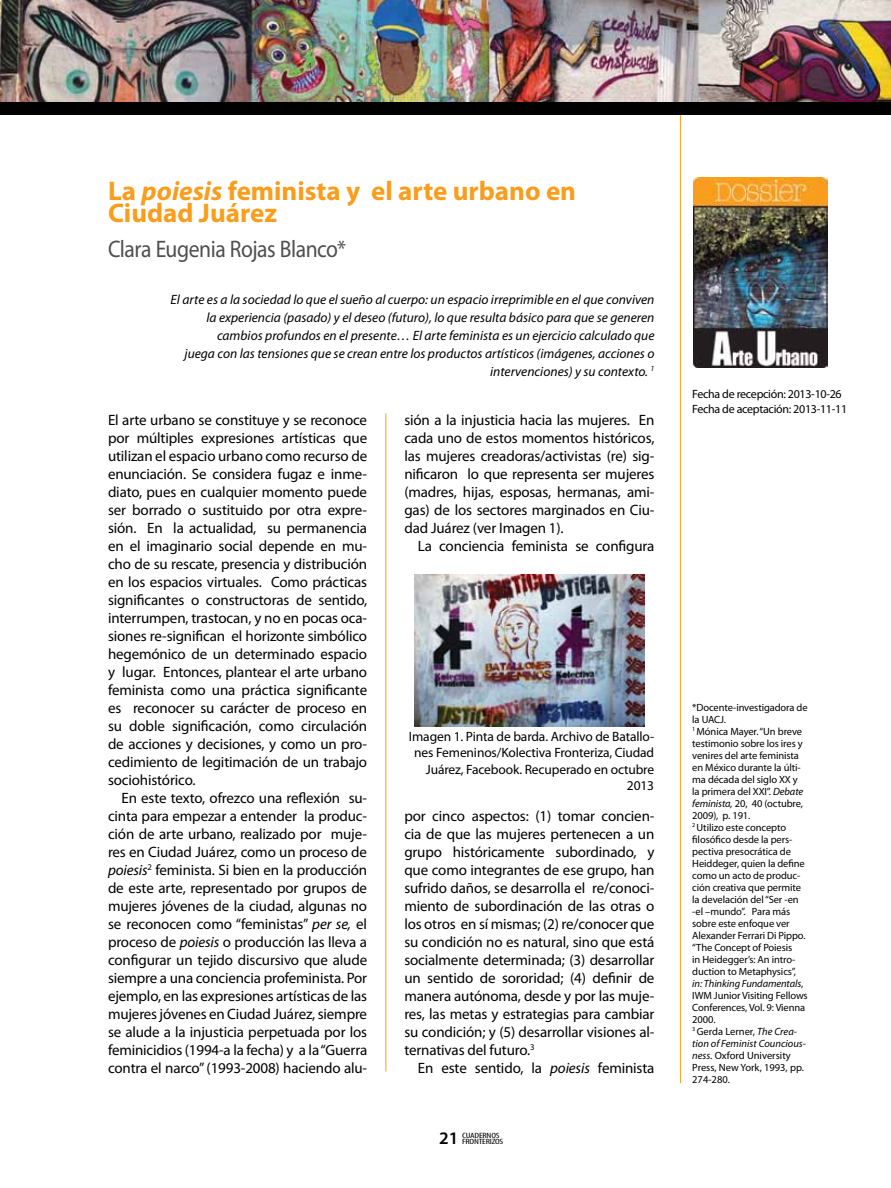
<style>
.page{position:relative;width:891px;height:1188px;background:#fff}
.page>*{position:absolute;margin:0;border:0;box-sizing:border-box;transform-origin:0 0}
.t1{font:700 27px/22.5px "Myriad Pro";color:#f99d1c}
.t2{font:24px "Myriad Pro";letter-spacing:-.02em;color:#4f4f51;scale:.9 1}
.t3{font:600 17.7px "Myriad Pro";color:#000}
.t4{font:15px/18px "Myriad Pro";letter-spacing:-.01em;color:#000;text-align:justify}
.t5{font:italic 13.5px/18px "Myriad Pro";color:#000;text-align:right}
.t6{font:13.5px/16.5px "Myriad Pro";letter-spacing:-.01em;color:#000;text-align:right}
.t7{font:12px/15px "Myriad Pro";letter-spacing:-.025em;color:#000}
.t8{font:10.5px/12px "Myriad Pro";letter-spacing:-.01em;color:#000}
.t9{font:condensed 7.65px "Myriad Pro";letter-spacing:-.02em;color:#000;scale:1.37 1}
.s1{font-style:italic}
</style>
<div class="page">
<img style="left:415px;top:574px;width:229px;height:152px">
<hr style="left:386px;top:414px;width:1px;height:658px;background:#f99d1c">
<img style="left:693px;top:177px;width:135px;height:190px">
<hr style="left:680px;top:108px;width:1px;height:975px;background:#f99d1c">
<img style="left:0;top:0;width:891px;height:110px">
<div style="left:1px;top:102px;width:890px;height:13px;background:#000"></div>
<h1 class="t1" style="left:108px;top:179px;width:470px">La <span class="s1">poiesis</span> feminista y el arte urbano en<br>Ciudad Juárez</h1>
<h2 class="t2" style="left:108px;top:234px;width:266px">Clara Eugenia Rojas Blanco*</h2>
<p class="t5" style="left:171px;top:290px;width:485px">El arte es a la sociedad lo que el sueño al cuerpo: un espacio irreprimible en el que conviven la experiencia (pasado) y el deseo (futuro), lo que resulta básico para que se generen cambios profundos en el presente… El arte feminista es un ejercicio calculado que<br>juega con las tensiones que se crean entre los productos artísticos (imágenes, acciones o intervenciones) y su contexto. <sup>1</sup></p>
<p class="t4" style="left:108px;top:410px;width:261px">El arte urbano se constituye y se reconoce por múltiples expresiones artísticas que utilizan el espacio urbano como recurso de enunciación. Se considera fugaz e inme&shy;diato, pues en cualquier momento puede ser borrado o sustituido por otra expre&shy;sión. En la actualidad, su permanencia en el imaginario social depende en mu&shy;cho de su rescate, presencia y distribución en los espacios virtuales. Como prácticas significantes o constructoras de sentido, interrumpen, trastocan, y no en pocas oca&shy;siones re-significan el horizonte simbólico hegemónico de un determinado espacio y lugar. Entonces, plantear el arte urbano feminista como una práctica significante es reconocer su carácter de proceso en su doble significación, como circulación de acciones y decisiones, y como un pro&shy;cedimiento de legitimación de un trabajo sociohistórico.</p>
<p class="t4" style="left:108px;top:788px;width:261px;text-indent:14px">En este texto, ofrezco una reflexión su&shy;cinta para empezar a entender la produc&shy;ción de arte urbano, realizado por muje&shy;res en Ciudad Juárez, como un proceso de <span class="s1">poiesis</span><sup>2</sup> feminista. Si bien en la producción de este arte, representado por grupos de mujeres jóvenes de la ciudad, algunas no se reconocen como “feministas” <span class="s1">per se,</span> el proceso de <span class="s1">poiesis</span> o producción las lleva a configurar un tejido discursivo que alude siempre a una conciencia profeminista. Por ejemplo, en las expresiones artísticas de las mujeres jóvenes en Ciudad Juárez, siempre se alude a la injusticia perpetuada por los feminicidios (1994-a la fecha) y a la “Guerra contra el narco” (1993-2008) haciendo alu-</p>
<p class="t4" style="left:404px;top:410px;width:252px">sión a la injusticia hacia las mujeres. En cada uno de estos momentos históricos, las mujeres creadoras/activistas (re) sig&shy;nificaron lo que representa ser mujeres (madres, hijas, esposas, hermanas, ami&shy;gas) de los sectores marginados en Ciu&shy;dad Juárez (ver Imagen 1).</p>
<p class="t4" style="left:418px;top:536px;width:238px">La conciencia feminista se configura</p>
<p class="t6" style="left:409px;top:728px;width:247px">Imagen 1. Pinta de barda. Archivo de Batallo&shy;nes Femeninos/Kolectiva Fronteriza, Ciudad Juárez, Facebook. Recuperado en octubre 2013</p>
<p class="t4" style="left:404px;top:807px;width:252px">por cinco aspectos: (1) tomar concien&shy;cia de que las mujeres pertenecen a un grupo históricamente subordinado, y que como integrantes de ese grupo, han sufrido daños, se desarrolla el re/conoci&shy;miento de subordinación de las otras o los otros en sí mismas; (2) re/conocer que su condición no es natural, sino que está socialmente determinada; (3) desarrollar un sentido de sororidad; (4) definir de manera autónoma, desde y por las muje&shy;res, las metas y estrategias para cambiar su condición; y (5) desarrollar visiones al&shy;ternativas del futuro.<sup>3</sup></p>
<p class="t4" style="left:418px;top:1059px;width:238px">En este sentido, la <span class="s1">poiesis</span> feminista</p>
<p class="t9" style="left:462px;top:1130px;width:29px">CUADERNOS</p>
<p class="t3" style="left:439px;top:1127px;width:21px">21</p>
<p class="t9" style="left:462px;top:1136px;width:32px">FRONTERIZOS</p>
<p class="t7" style="left:692px;top:386px;width:156px">Fecha de recepción: 2013-10-26<br>Fecha de aceptación: 2013-11-11</p>
<p class="t8" style="left:692px;top:701px;width:117px">*Docente-investigadora de la UACJ.<br><sup>1</sup> Mónica Mayer. “Un breve testimonio sobre los ires y venires del arte feminista en México durante la últi&shy;ma década del siglo XX y la primera del XXI”. <span class="s1">Debate feminista,</span> 20, 40 (octubre,<br>2009), p. 191.<br><sup>2</sup> Utilizo este concepto filosófico desde la pers&shy;pectiva presocrática de<br>Heiddeger, quien la define como un acto de produc&shy;ción creativa que permite la develación del “Ser -en -el –mundo”. Para más sobre este enfoque ver<br>Alexander Ferrari Di Pippo. “The Concept of Poiesis<br>in Heidegger’s: An intro&shy;duction to Metaphysics”, <span class="s1">in: Thinking Fundamentals</span>,<br>IWM Junior Visiting Fellows<br>Conferences, Vol. 9: Vienna<br>2000.<br><sup>3</sup> Gerda Lerner, <span class="s1">The Crea&shy;tion of Feminist Councious&shy;ness.</span> Oxford University<br>Press, New York, 1993, pp.<br>274-280.</p>
</div>
